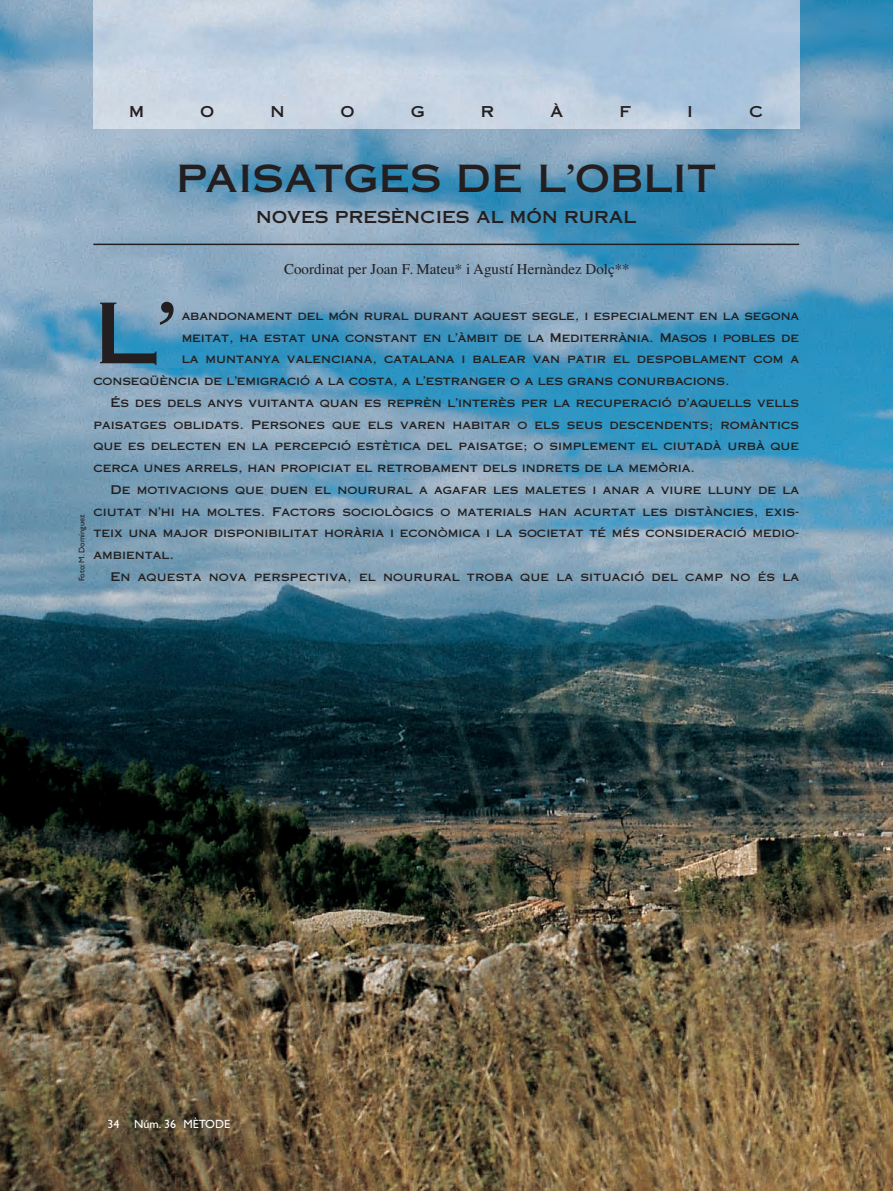
<style>
.page{position:relative;width:893px;height:1191px;background:#fff}
.page>*{position:absolute;margin:0;border:0;box-sizing:border-box;transform-origin:0 0}
.t1{font:83.25px "Copperplate Thirty One AB";color:#231f20}
.t2{font:37.5px "Copperplate Thirty One AB";color:#231f20}
.t3{font:16.5px "Copperplate Thirty One AB";color:#231f20}
.t4{font:15px "Times";color:#231f20}
.t5{font:15px "Copperplate Thirty One AB";color:#231f20}
.t6{font:12px "Copperplate Thirty One AB";color:#231f20}
.t7{font:12px "Gill Sans";color:#fff}
.t8{font:8.25px "Gill Sans";color:#231f20}
</style>
<div class="page">
<img style="left:0;top:1px;width:893px;height:1189px">
<img style="left:93px;top:1px;width:706px;height:127px">
<hr style="left:93px;top:244px;width:706px;height:1px;background:#231f20">
<p class="t5" style="left:129px;top:103px;width:16px">M</p>
<p class="t5" style="left:200px;top:103px;width:16px">O</p>
<p class="t5" style="left:270px;top:103px;width:16px">N</p>
<p class="t5" style="left:341px;top:103px;width:16px">O</p>
<p class="t5" style="left:411px;top:103px;width:16px">G</p>
<p class="t5" style="left:481px;top:103px;width:15px">R</p>
<p class="t5" style="left:550px;top:103px;width:15px">À</p>
<p class="t5" style="left:620px;top:103px;width:13px">F</p>
<p class="t5" style="left:687px;top:103px;width:7px">I</p>
<p class="t5" style="left:749px;top:103px;width:16px">C</p>
<h2 class="t2" style="left:176px;top:157px;width:542px">PAISATGES DE L’OBLIT</h2>
<h3 class="t3" style="left:256px;top:207px;width:382px">NOVES PRESÈNCIES AL MÓN RURAL</h3>
<p class="t4" style="left:284px;top:263px;width:347px">Coordinat per Joan F. Mateu* i Agustí Hernàndez Dolç**</p>
<h1 class="t1" style="left:93px;top:286px;width:84px">L’</h1>
<p class="t6" style="left:182px;top:308px;width:619px">abandonament del món rural durant aquest segle, i especialment en la segona</p>
<p class="t6" style="left:182px;top:330px;width:619px">meitat, ha estat una constant en l’àmbit de la Mediterrània. Masos i pobles de</p>
<p class="t6" style="left:182px;top:352px;width:619px">la muntanya valenciana, catalana i balear van patir el despoblament com a</p>
<p class="t6" style="left:93px;top:374px;width:638px">conseqüència de l’emigració a la costa, a l’estranger o a les grans conurbacions.</p>
<p class="t6" style="left:110px;top:395px;width:690px">És des dels anys vuitanta quan es reprèn l’interès per la recuperació d’aquells vells</p>
<p class="t6" style="left:93px;top:417px;width:707px">paisatges oblidats. Persones que els varen habitar o els seus descendents; romàntics</p>
<p class="t6" style="left:93px;top:439px;width:707px">que es delecten en la percepció estètica del paisatge; o simplement el ciutadà urbà que</p>
<p class="t6" style="left:93px;top:461px;width:603px">cerca unes arrels, han propiciat el retrobament dels indrets de la memòria.</p>
<p class="t6" style="left:110px;top:482px;width:690px">De motivacions que duen el nourural a agafar les maletes i anar a viure lluny de la</p>
<p class="t6" style="left:93px;top:504px;width:707px">ciutat n’hi ha moltes. Factors sociològics o materials han acurtat les distàncies, exis-</p>
<p class="t6" style="left:93px;top:526px;width:707px">teix una major disponibilitat horària i econòmica i la societat té més consideració medio-</p>
<p class="t6" style="left:93px;top:548px;width:82px">ambiental.</p>
<p class="t6" style="left:110px;top:569px;width:690px">En aquesta nova perspectiva, el nourural troba que la situació del camp no és la</p>
<p class="t8" style="left:79px;top:581px;width:68px;rotate:-90deg">Foto: M. Domínguez</p>
<p class="t7" style="left:108px;top:1120px;width:124px">34 Núm. 36 MÈTODE</p>
</div>
